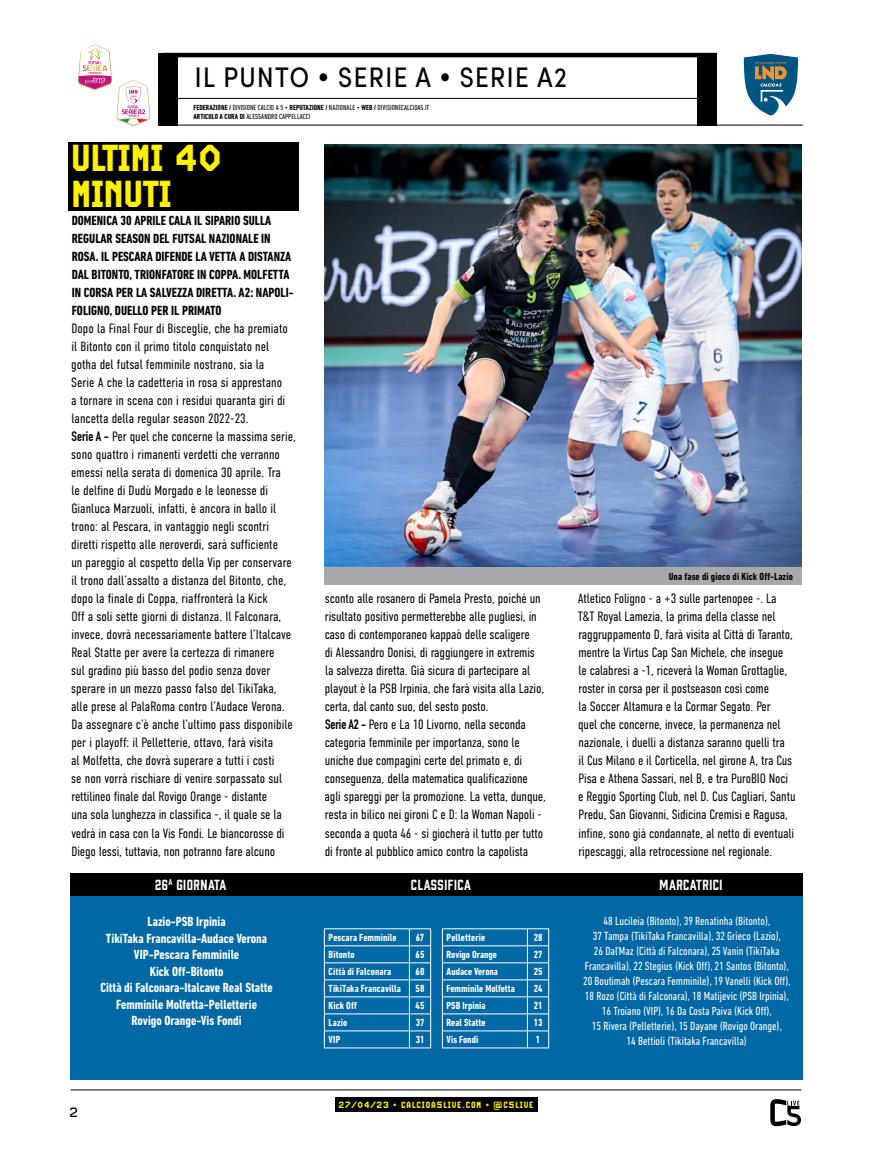
<style>
.page{position:relative;width:872px;height:1170px;background:#fff}
.page>*{position:absolute;margin:0;border:0;box-sizing:border-box;transform-origin:0 0}
.titolo_punto_2020{font:700 37.5px/36px "Video Cond";color:#fff200}
.t1{font:condensed 28.35px "Sofia Pro";letter-spacing:.05em;color:#000}
.corpo_punto_2020{font:300 13.5px/18px "DIN Condensed";letter-spacing:-.01em;color:#000}
.Sotto_punto_2020{font:700 condensed 13.5px/18px "DIN Next LT Pro";color:#000}
.t2{font:700 condensed 13.5px "DIN Next LT Pro";color:#fff}
.intestazione_tabelle{font:13.5px "Prohibition";letter-spacing:.04em;color:#fff}
.t3{font:13.5px "Video";color:#000}
.t4{font:condensed 12px/15px "DIN Next LT Pro";color:#fff;text-align:center}
.t5{font:700 condensed 10.5px "DIN Next LT Pro";letter-spacing:.005em;color:#fff}
.dida2020{font:700 condensed 10.5px "DIN Next LT Pro";letter-spacing:.01em;color:#000}
.t6{font:700 9px "Video Cond";letter-spacing:.1em;color:#fff200}
.t7{font:condensed 7.5px/9px "DIN Next LT Pro";letter-spacing:.01em;color:#000}
.s1{font-weight:700}
</style>
<div class="page">
<hr style="left:71px;top:1089px;width:730px;height:1px;background:#000">
<div style="left:335px;top:1096px;width:202px;height:15px;background:#000"></div>
<svg style="left:770px;top:1099px;width:31px;height:26px"></svg>
<hr style="left:163px;top:53px;width:553px;height:4px;background:#000">
<hr style="left:165px;top:98px;width:540px;height:1px;background:#000">
<hr style="left:165px;top:125px;width:637px;height:1px;background:#000">
<svg style="left:743px;top:53px;width:56px;height:63px"></svg>
<svg style="left:78px;top:45px;width:72px;height:81px"></svg>
<div style="left:158px;top:53px;width:19px;height:72px;background:#000"></div>
<div style="left:697px;top:53px;width:19px;height:72px;background:#000"></div>
<div style="left:68px;top:142px;width:230px;height:68px;background:#000"></div>
<img style="left:324px;top:144px;width:477px;height:423px">
<div style="left:324px;top:567px;width:477px;height:17px;background:#a7a9ac"></div>
<div style="left:71px;top:892px;width:731px;height:187px;background:#0068a5"></div>
<div style="left:71px;top:873px;width:232px;height:22px;background:#000"></div>
<div style="left:321px;top:873px;width:232px;height:22px;background:#000"></div>
<div style="left:571px;top:873px;width:231px;height:22px;background:#000"></div>
<div style="left:270px;top:873px;width:90px;height:22px;background:#000"></div>
<div style="left:513px;top:873px;width:90px;height:22px;background:#000"></div>
<hr style="left:324px;top:928px;width:85px;height:1px;background:#fff">
<hr style="left:324px;top:945px;width:85px;height:1px;background:#fff">
<hr style="left:324px;top:962px;width:85px;height:1px;background:#fff">
<hr style="left:324px;top:979px;width:85px;height:1px;background:#fff">
<hr style="left:324px;top:996px;width:85px;height:1px;background:#fff">
<hr style="left:324px;top:1013px;width:85px;height:1px;background:#fff">
<hr style="left:324px;top:1030px;width:85px;height:1px;background:#fff">
<svg style="left:324px;top:928px;width:1px;height:119px"></svg>
<svg style="left:409px;top:928px;width:22px;height:120px"></svg>
<hr style="left:324px;top:1047px;width:85px;height:1px;background:#fff">
<hr style="left:442px;top:928px;width:85px;height:1px;background:#fff">
<hr style="left:442px;top:945px;width:85px;height:1px;background:#fff">
<hr style="left:442px;top:962px;width:85px;height:1px;background:#fff">
<hr style="left:442px;top:979px;width:85px;height:1px;background:#fff">
<hr style="left:442px;top:996px;width:85px;height:1px;background:#fff">
<hr style="left:442px;top:1013px;width:85px;height:1px;background:#fff">
<hr style="left:442px;top:1030px;width:85px;height:1px;background:#fff">
<svg style="left:442px;top:928px;width:1px;height:119px"></svg>
<svg style="left:527px;top:928px;width:22px;height:120px"></svg>
<hr style="left:442px;top:1047px;width:85px;height:1px;background:#fff">
<h2 class="t1" style="left:195px;top:59px;width:373px">IL PUNTO • SERIE A • SERIE A2</h2>
<p class="t7" style="left:193px;top:102px;width:237px"><span class="s1">FEDERAZIONE /</span> DIVISIONE CALCIO A 5 • <span class="s1">REPUTAZIONE /</span> NAZIONALE • <span class="s1">WEB /</span> DIVISIONECALCIOA5.IT<br><span class="s1">ARTICOLO A CURA DI</span> ALESSANDRO CAPPELLACCI</p>
<p class="titolo_punto_2020" style="left:71px;top:140px;width:152px">ULTIMI 40<br>MINUTI</p>
<p class="Sotto_punto_2020" style="left:72px;top:211px;width:223px">DOMENICA 30 APRILE CALA IL SIPARIO SULLA REGULAR SEASON DEL FUTSAL NAZIONALE IN ROSA. IL PESCARA DIFENDE LA VETTA A DISTANZA DAL BITONTO, TRIONFATORE IN COPPA. MOLFETTA IN CORSA PER LA SALVEZZA DIRETTA. A2: NAPOLI-FOLIGNO, DUELLO PER IL PRIMATO</p>
<p class="corpo_punto_2020" style="left:71px;top:319px;width:218px">Dopo la Final Four di Bisceglie, che ha premiato il Bitonto con il primo titolo conquistato nel gotha del futsal femminile nostrano, sia la Serie A che la cadetteria in rosa si apprestano a tornare in scena con i residui quaranta giri di lancetta della regular season 2022-23.</p>
<p class="corpo_punto_2020" style="left:71px;top:427px;width:226px"><span class="s1">Serie A -</span> Per quel che concerne la massima serie, sono quattro i rimanenti verdetti che verranno emessi nella serata di domenica 30 aprile. Tra<br>le delfine di Dudù Morgado e le leonesse di Gianluca Marzuoli, infatti, è ancora in ballo il trono: al Pescara, in vantaggio negli scontri diretti rispetto alle neroverdi, sarà sufficiente<br>un pareggio al cospetto della Vip per conservare il trono dall’assalto a distanza del Bitonto, che, dopo la finale di Coppa, riaffronterà la Kick<br>Off a soli sette giorni di distanza. Il Falconara, invece, dovrà necessariamente battere l’Italcave Real Statte per avere la certezza di rimanere<br>sul gradino più basso del podio senza dover sperare in un mezzo passo falso del TikiTaka, alle prese al PalaRoma contro l’Audace Verona.<br>Da assegnare c’è anche l’ultimo pass disponibile per i playoff: il Pelletterie, ottavo, farà visita<br>al Molfetta, che dovrà superare a tutti i costi<br>se non vorrà rischiare di venire sorpassato sul rettilineo finale dal Rovigo Orange - distante<br>una sola lunghezza in classifica -, il quale se la vedrà in casa con la Vis Fondi. Le biancorosse di Diego Iessi, tuttavia, non potranno fare alcuno</p>
<p class="corpo_punto_2020" style="left:325px;top:589px;width:221px">sconto alle rosanero di Pamela Presto, poiché un risultato positivo permetterebbe alle pugliesi, in caso di contemporaneo kappaò delle scaligere<br>di Alessandro Donisi, di raggiungere in extremis la salvezza diretta. Già sicura di partecipare al playout è la PSB Irpinia, che farà visita alla Lazio, certa, dal canto suo, del sesto posto.</p>
<p class="corpo_punto_2020" style="left:324px;top:715px;width:223px"><span class="s1">Serie A2 -</span> Pero e La 10 Livorno, nella seconda categoria femminile per importanza, sono le uniche due compagini certe del primato e, di conseguenza, della matematica qualificazione agli spareggi per la promozione. La vetta, dunque, resta in bilico nei gironi C e D: la Woman Napoli - seconda a quota 46 - si giocherà il tutto per tutto di fronte al pubblico amico contro la capolista</p>
<p class="dida2020" style="left:668px;top:570px;width:126px">Una fase di gioco di Kick Off-Lazio</p>
<p class="corpo_punto_2020" style="left:578px;top:589px;width:219px">Atletico Foligno - a +3 sulle partenopee -. La T&amp;T Royal Lamezia, la prima della classe nel raggruppamento D, farà visita al Città di Taranto, mentre la Virtus Cap San Michele, che insegue<br>le calabresi a -1, riceverà la Woman Grottaglie, roster in corsa per il postseason così come<br>la Soccer Altamura e la Cormar Segato. Per<br>quel che concerne, invece, la permanenza nel nazionale, i duelli a distanza saranno quelli tra<br>il Cus Milano e il Corticella, nel girone A, tra Cus Pisa e Athena Sassari, nel B, e tra PuroBIO Noci e Reggio Sporting Club, nel D. Cus Cagliari, Santu Predu, San Giovanni, Sidicina Cremisi e Ragusa, infine, sono già condannate, al netto di eventuali ripescaggi, alla retrocessione nel regionale.</p>
<p class="intestazione_tabelle" style="left:155px;top:875px;width:73px">26<sup>A</sup> GIORNATA</p>
<p class="intestazione_tabelle" style="left:411px;top:875px;width:61px">CLASSIFICA</p>
<p class="intestazione_tabelle" style="left:659px;top:875px;width:64px">MARCATRICI</p>
<p class="t2" style="left:147px;top:914px;width:80px">Lazio-PSB Irpinia</p>
<p class="t2" style="left:106px;top:930px;width:163px">TikiTaka Francavilla-Audace Verona</p>
<p class="t2" style="left:134px;top:947px;width:107px">VIP-Pescara Femminile</p>
<p class="t2" style="left:150px;top:963px;width:75px">Kick Off-Bitonto</p>
<p class="t2" style="left:100px;top:980px;width:174px">Città di Falconara-Italcave Real Statte</p>
<p class="t2" style="left:116px;top:996px;width:142px">Femminile Molfetta-Pelletterie</p>
<p class="t2" style="left:132px;top:1013px;width:111px">Rovigo Orange-Vis Fondi</p>
<p class="t3" style="left:70px;top:1103px;width:10px">2</p>
<p class="t5" style="left:328px;top:931px;width:70px">Pescara Femminile</p>
<p class="t5" style="left:416px;top:931px;width:10px">67</p>
<p class="t5" style="left:328px;top:948px;width:28px">Bitonto</p>
<p class="t5" style="left:416px;top:948px;width:10px">65</p>
<p class="t5" style="left:328px;top:965px;width:64px">Città di Falconara</p>
<p class="t5" style="left:415px;top:965px;width:10px">60</p>
<p class="t5" style="left:328px;top:982px;width:74px">TikiTaka Francavilla</p>
<p class="t5" style="left:415px;top:982px;width:10px">58</p>
<p class="t5" style="left:328px;top:999px;width:30px">Kick Off</p>
<p class="t5" style="left:415px;top:999px;width:10px">45</p>
<p class="t5" style="left:328px;top:1016px;width:20px">Lazio</p>
<p class="t5" style="left:416px;top:1016px;width:10px">37</p>
<p class="t5" style="left:328px;top:1033px;width:13px">VIP</p>
<p class="t5" style="left:416px;top:1033px;width:10px">31</p>
<p class="t5" style="left:446px;top:931px;width:40px">Pelletterie</p>
<p class="t5" style="left:533px;top:931px;width:10px">28</p>
<p class="t5" style="left:446px;top:948px;width:52px">Rovigo Orange</p>
<p class="t5" style="left:534px;top:948px;width:10px">27</p>
<p class="t5" style="left:446px;top:965px;width:53px">Audace Verona</p>
<p class="t5" style="left:534px;top:965px;width:10px">25</p>
<p class="t5" style="left:446px;top:982px;width:70px">Femminile Molfetta</p>
<p class="t5" style="left:534px;top:982px;width:10px">24</p>
<p class="t5" style="left:446px;top:999px;width:40px">PSB Irpinia</p>
<p class="t5" style="left:534px;top:999px;width:10px">21</p>
<p class="t5" style="left:446px;top:1016px;width:40px">Real Statte</p>
<p class="t5" style="left:534px;top:1016px;width:10px">13</p>
<p class="t5" style="left:446px;top:1033px;width:33px">Vis Fondi</p>
<p class="t5" style="left:536px;top:1033px;width:6px">1</p>
<p class="t6" style="left:338px;top:1098px;width:196px">27/04/23 • CALCIOA5LIVE.COM • @C5LIVE</p>
<p class="t4" style="left:603px;top:913px;width:168px">48 Lucileia (Bitonto), 39 Renatinha (Bitonto),</p>
<p class="t4" style="left:593px;top:928px;width:190px">37 Tampa (TikiTaka Francavilla), 32 Grieco (Lazio),</p>
<p class="t4" style="left:585px;top:943px;width:205px">26 Dal'Maz (Città di Falconara), 25 Vanin (TikiTaka<br>Francavilla), 22 Stegius (Kick Off), 21 Santos (Bitonto),</p>
<p class="t4" style="left:583px;top:973px;width:209px">20 Boutimah (Pescara Femminile), 19 Vanelli (Kick Off),</p>
<p class="t4" style="left:585px;top:988px;width:205px">18 Rozo (Città di Falconara), 18 Matijevic (PSB Irpinia),</p>
<p class="t4" style="left:602px;top:1003px;width:171px">16 Troiano (VIP), 16 Da Costa Paiva (Kick Off),</p>
<p class="t4" style="left:592px;top:1018px;width:191px">15 Rivera (Pelletterie), 15 Dayane (Rovigo Orange),</p>
<p class="t4" style="left:626px;top:1033px;width:122px">14 Bettioli (Tikitaka Francavilla)</p>
</div>
